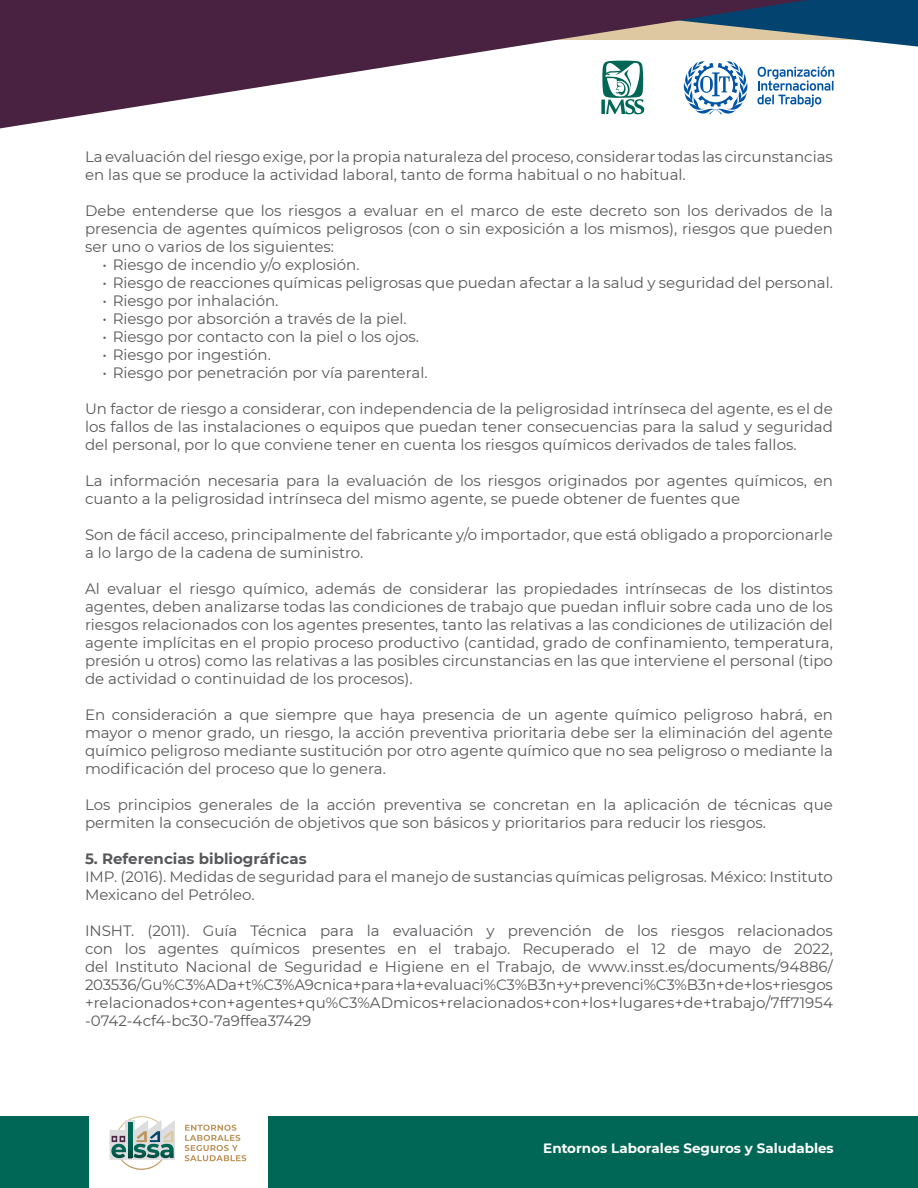
<style>
.page{position:relative;width:918px;height:1188px;background:#fff}
.page>*{position:absolute;margin:0;border:0;box-sizing:border-box;transform-origin:0 0}
.t1{font:15px/18px "Montserrat";color:#57585a}
.t2{font:700 15px "Montserrat";color:#57585a}
.t3{font:700 13.5px "Montserrat";color:#fff}
</style>
<div class="page">
<div style="left:268px;top:1116px;width:650px;height:72px;background:#006756"></div>
<div style="left:0;top:1116px;width:88px;height:72px;background:#006756"></div>
<svg style="left:0;top:0;width:918px;height:129px"></svg>
<svg style="left:185px;top:1125px;width:61px;height:36px"></svg>
<svg style="left:110px;top:1116px;width:65px;height:54px"></svg>
<p class="t1" style="left:85px;top:147px;width:749px">La evaluación del riesgo exige, por la propia naturaleza del proceso, considerar todas las circunstancias en las que se produce la actividad laboral, tanto de forma habitual o no habitual.</p>
<p class="t1" style="left:85px;top:201px;width:749px;text-align:justify">Debe entenderse que los riesgos a evaluar en el marco de este decreto son los derivados de la presencia de agentes químicos peligrosos (con o sin exposición a los mismos), riesgos que pueden ser uno o varios de los siguientes:</p>
<p class="t1" style="left:102px;top:255px;width:259px">• Riesgo de incendio y/o explosión.</p>
<p class="t1" style="left:102px;top:273px;width:732px">• Riesgo de reacciones químicas peligrosas que puedan afectar a la salud y seguridad del personal.</p>
<p class="t1" style="left:102px;top:291px;width:177px">• Riesgo por inhalación.</p>
<p class="t1" style="left:102px;top:309px;width:306px">• Riesgo por absorción a través de la piel.</p>
<p class="t1" style="left:102px;top:327px;width:318px">• Riesgo por contacto con la piel o los ojos.</p>
<p class="t1" style="left:102px;top:345px;width:170px">• Riesgo por ingestión.</p>
<p class="t1" style="left:102px;top:363px;width:327px">• Riesgo por penetración por vía parenteral.</p>
<p class="t1" style="left:85px;top:399px;width:749px;text-align:justify">Un factor de riesgo a considerar, con independencia de la peligrosidad intrínseca del agente, es el de los fallos de las instalaciones o equipos que puedan tener consecuencias para la salud y seguridad del personal, por lo que conviene tener en cuenta los riesgos químicos derivados de tales fallos.</p>
<p class="t1" style="left:85px;top:471px;width:749px">La información necesaria para la evaluación de los riesgos originados por agentes químicos, en cuanto a la peligrosidad intrínseca del mismo agente, se puede obtener de fuentes que</p>
<p class="t1" style="left:85px;top:525px;width:749px">Son de fácil acceso, principalmente del fabricante y/o importador, que está obligado a proporcionarle a lo largo de la cadena de suministro.</p>
<p class="t1" style="left:85px;top:579px;width:749px;text-align:justify">Al evaluar el riesgo químico, además de considerar las propiedades intrínsecas de los distintos agentes, deben analizarse todas las condiciones de trabajo que puedan influir sobre cada uno de los riesgos relacionados con los agentes presentes, tanto las relativas a las condiciones de utilización del agente implícitas en el propio proceso productivo (cantidad, grado de confinamiento, temperatura, presión u otros) como las relativas a las posibles circunstancias en las que interviene el personal (tipo de actividad o continuidad de los procesos).</p>
<p class="t1" style="left:85px;top:705px;width:749px;text-align:justify">En consideración a que siempre que haya presencia de un agente químico peligroso habrá, en mayor o menor grado, un riesgo, la acción preventiva prioritaria debe ser la eliminación del agente químico peligroso mediante sustitución por otro agente químico que no sea peligroso o mediante la modificación del proceso que lo genera.</p>
<p class="t1" style="left:85px;top:795px;width:749px">Los principios generales de la acción preventiva se concretan en la aplicación de técnicas que permiten la consecución de objetivos que son básicos y prioritarios para reducir los riesgos.</p>
<p class="t2" style="left:85px;top:848px;width:223px">5. Referencias bibliográficas</p>
<p class="t1" style="left:85px;top:867px;width:749px">IMP. (2016). Medidas de seguridad para el manejo de sustancias químicas peligrosas. México: Instituto<br>Mexicano del Petróleo.</p>
<p class="t1" style="left:85px;top:921px;width:749px;text-align:justify">INSHT. (2011). Guía Técnica para la evaluación y prevención de los riesgos relacionados con los agentes químicos presentes en el trabajo. Recuperado el 12 de mayo de 2022, del Instituto Nacional de Seguridad e Higiene en el Trabajo, de www.insst.es/documents/94886/ 203536/Gu%C3%ADa+t%C3%A9cnica+para +la+evaluaci%C3%B3n+y+prevenci%C3%B3n+de+los+riesgos +relacionados+con+agentes+qu%C3%ADmicos+relacionados+con+los+lugares+de+trabajo/7ff71954 -0742-4cf4-bc30-7a9ffea37429</p>
<p class="t3" style="left:543px;top:1138px;width:292px">Entornos Laborales Seguros y Saludables</p>
</div>
